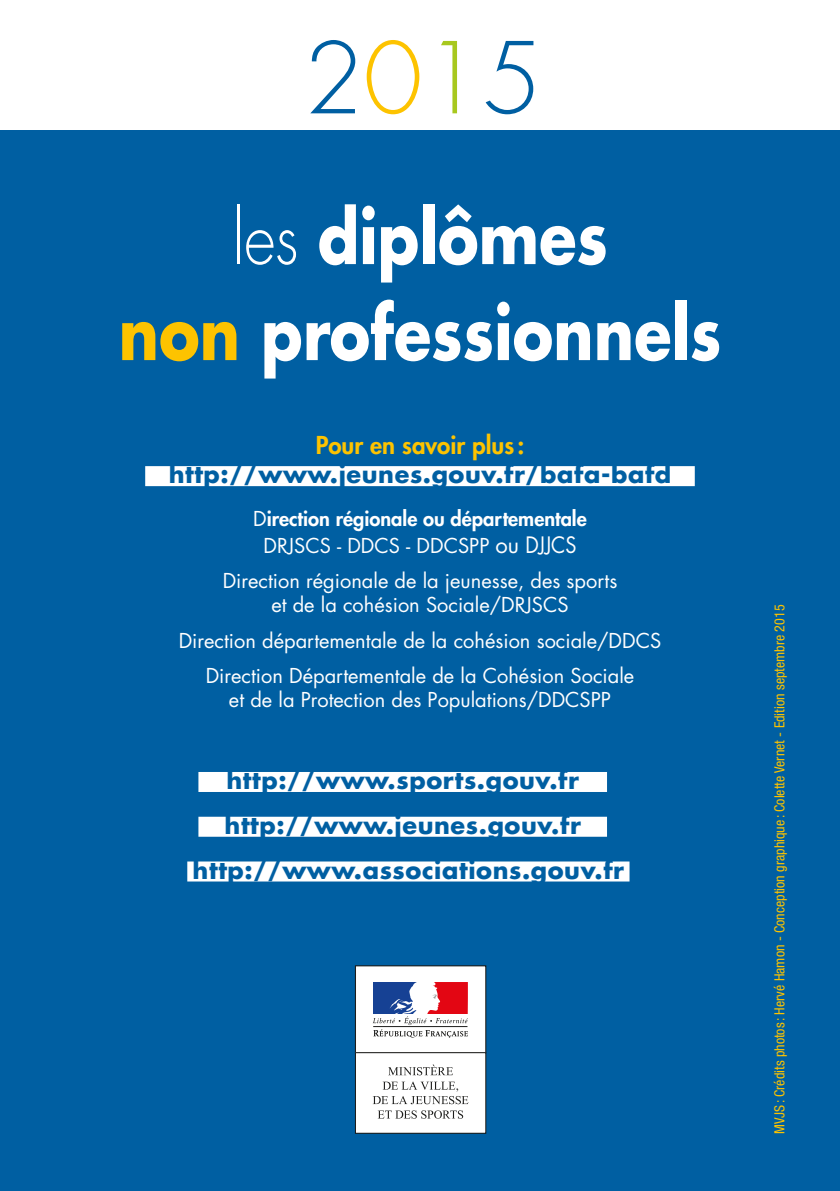
<style>
.page{position:relative;width:840px;height:1191px;background:#fff}
.page>*{position:absolute;margin:0;border:0;box-sizing:border-box;transform-origin:0 0}
.t1{font:300 96px "Futura Std";color:#005fa2}
.t2{font:700 72px/96px "Futura Std";color:#fff;text-align:center;scale:.85 1}
.t3{font:700 24px/44.8px "Futura Std";letter-spacing:.025em;color:#005fa2;text-align:center}
.t4{font:800 24px "Futura Std";color:#fdc300}
.t5{font:20px/24px "Futura Std";color:#fff;text-align:center}
.t6{font:800 20px/26.4px "Futura Std";color:#fff;text-align:center}
.t7{font:condensed 14px "Helvetica Neue LT Std";color:#fdc300}
.s1{color:#fdc300}
.s2{color:#a8c81e}
.s3{font-weight:300}
.s4{font-weight:400}
.s5{font-weight:400;font-size:22px}
</style>
<div class="page">
<div style="left:0;top:130px;width:839px;height:1061px;background:#005fa2"></div>
<div style="left:198px;top:772px;width:408px;height:20px;background:#fff"></div>
<div style="left:198px;top:816px;width:408px;height:20px;background:#fff"></div>
<div style="left:187px;top:861px;width:442px;height:20px;background:#fff"></div>
<div style="left:145px;top:466px;width:549px;height:20px;background:#fff"></div>
<div style="left:355px;top:965px;width:130px;height:87px;background:#fff"></div>
<div style="left:355px;top:965px;width:131px;height:88px;border:1px solid #1d1d1b"></div>
<svg style="left:373px;top:982px;width:95px;height:56px"></svg>
<div style="left:355px;top:1052px;width:130px;height:81px;background:#fff"></div>
<div style="left:355px;top:1052px;width:131px;height:81px;border:1px solid #1d1d1b"></div>
<svg style="left:388px;top:1064px;width:65px;height:11px"></svg>
<svg style="left:372px;top:1081px;width:96px;height:23px"></svg>
<svg style="left:377px;top:1110px;width:86px;height:8px"></svg>
<h1 class="t1" style="left:303px;top:20px;width:240px">2<span class="s1">0</span><span class="s2">1</span>5</h1>
<h2 class="t2" style="left:118px;top:188px;width:710px"><span class="s3">les</span> diplômes<br><span class="s1">non</span> professionnels</h2>
<p class="t4" style="left:315px;top:429px;width:210px">Pour en savoir plus :</p>
<p class="t3" style="left:168px;top:451px;width:504px">http://www.jeunes.gouv.fr/bafa-bafd</p>
<p class="t6" style="left:253px;top:506px;width:335px"><span class="s4">D</span>irection régionale ou départementale<br><span class="s4">DRJSCS - DDCS - DDCSPP</span> <span class="s5">ou DJJCS</span></p>
<p class="t5" style="left:222px;top:569px;width:396px">Direction régionale de la jeunesse, des sports et de la cohésion Sociale/DRJSCS</p>
<p class="t5" style="left:178px;top:622px;width:484px;line-height:35.4px">Direction départementale de la cohésion sociale/DDCS<br>Direction Départementale de la Cohésion Sociale</p>
<p class="t5" style="left:229px;top:688px;width:383px">et de la Protection des Populations/DDCSPP</p>
<p class="t3" style="left:192px;top:757px;width:433px">http://www.sports.gouv.fr http://www.jeunes.gouv.fr http://www.associations.gouv.fr</p>
<p class="t7" style="left:771px;top:1134px;width:531px;rotate:-90deg">MVJS : Crédits photos : Hervé Hamon - Conception graphique : Colette Vernet - Edition septembre 2015</p>
</div>
